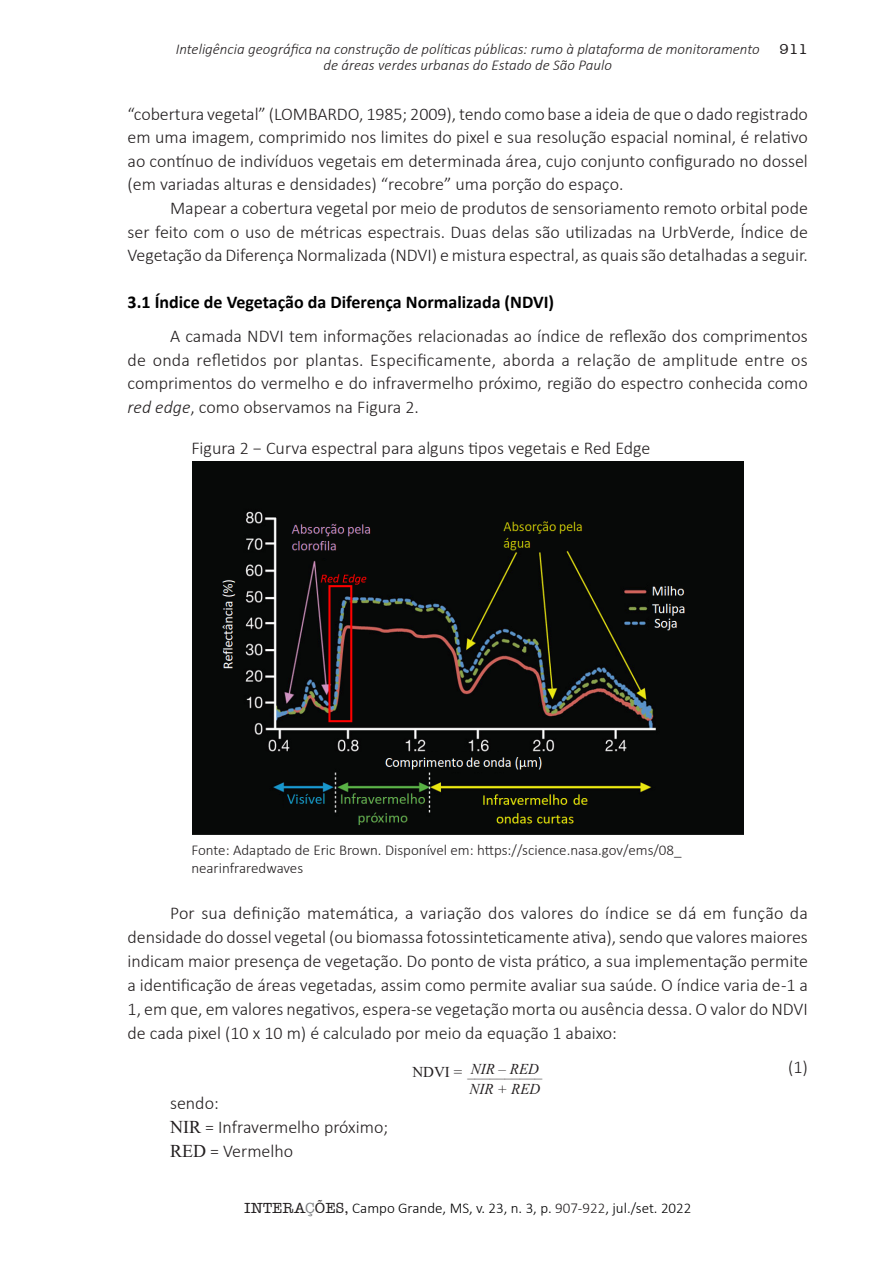
<style>
.page{position:relative;width:893px;height:1263px;background:#fff}
.page>*{position:absolute;margin:0;border:0;box-sizing:border-box;transform-origin:0 0}
.Corpo_do_texto{font:300 18px/23.5px "Calibri";color:#231f20;text-align:justify}
.Tabela_figura{font:300 18px "Calibri";color:#231f20}
.Subtítulo_2{font:700 18px "Calibri";color:#000}
.t1{font:italic 300 15px "Calibri";color:#231f20}
.Legenda{font:300 15px/18px "Calibri";color:#231f20}
.t2{font:300 15px "Calibri";color:#000}
.t3{font:italic 15px "Times New Roman";color:#231f20}
.t4{font:500 15px "Amer Typewriter IT Cby BT";color:#231f20}
.s1{font-style:italic}
.s2{font-style:normal}
.s3{font-family:"Times New Roman";font-weight:400}
.s4{font-family:"Amer Typewriter IT Cby BT";font-weight:500;color:#231f20}
.s5{font-family:"Amer Typewriter IT Cby BT";font-weight:500;color:#808285}
.s6{color:#231f20}
</style>
<div class="page">
<img style="left:192px;top:462px;width:551px;height:373px">
<p class="t1" style="left:176px;top:40px;width:585px">Inteligência geográfica na construção de políticas públicas: rumo à plataforma de monitoramento</p>
<p class="t4" style="left:780px;top:40px;width:30px">911</p>
<p class="t1" style="left:324px;top:56px;width:290px">de áreas verdes urbanas do Estado de São Paulo</p>
<p class="Corpo_do_texto" style="left:128px;top:102px;width:682px">“cobertura vegetal” (LOMBARDO, 1985; 2009), tendo como base a ideia de que o dado registrado em uma imagem, comprimido nos limites do pixel e sua resolução espacial nominal, é relativo ao contínuo de indivíduos vegetais em determinada área, cujo conjunto configurado no dossel (em variadas alturas e densidades) “recobre” uma porção do espaço.</p>
<p class="Corpo_do_texto" style="left:128px;top:196px;width:682px;text-indent:43px">Mapear a cobertura vegetal por meio de produtos de sensoriamento remoto orbital pode ser feito com o uso de métricas espectrais. Duas delas são utilizadas na UrbVerde, Índice de Vegetação da Diferença Normalizada (NDVI) e mistura espectral, as quais são detalhadas a seguir.</p>
<p class="Subtítulo_2" style="left:128px;top:289px;width:428px">3.1 Índice de Vegetação da Diferença Normalizada (NDVI)</p>
<p class="Corpo_do_texto" style="left:128px;top:324px;width:682px;text-indent:43px">A camada NDVI tem informações relacionadas ao índice de reflexão dos comprimentos de onda refletidos por plantas. Especificamente, aborda a relação de amplitude entre os comprimentos do vermelho e do infravermelho próximo, região do espectro conhecida como <span class="s1">red edge</span>, como observamos na Figura 2.</p>
<p class="Tabela_figura" style="left:191px;top:437px;width:461px">Figura 2 − Curva espectral para alguns tipos vegetais e Red Edge</p>
<p class="Legenda" style="left:191px;top:841px;width:492px">Fonte: Adaptado de Eric Brown. Disponível em: https://science.nasa.gov/ems/08_ nearinfraredwaves</p>
<p class="Corpo_do_texto" style="left:128px;top:900px;width:682px;line-height:24px;text-indent:43px">Por sua definição matemática, a variação dos valores do índice se dá em função da densidade do dossel vegetal (ou biomassa fotossinteticamente ativa), sendo que valores maiores indicam maior presença de vegetação. Do ponto de vista prático, a sua implementação permite a identificação de áreas vegetadas, assim como permite avaliar sua saúde. O índice varia de -1 a 1, em que, em valores negativos, espera-se vegetação morta ou ausência dessa. O valor do NDVI de cada pixel (10 x 10 m) é calculado por meio da equação 1 abaixo:</p>
<p class="t3" style="left:412px;top:1060px;width:131px"><span class="s2">NDVI =</span> __________</p>
<p class="Corpo_do_texto" style="left:170px;top:1091px;width:50px">sendo:</p>
<p class="Corpo_do_texto" style="left:170px;top:1115px;width:220px"><span class="s3">NIR</span> = Infravermelho próximo;</p>
<p class="Corpo_do_texto" style="left:170px;top:1139px;width:125px"><span class="s3">RED</span> = Vermelho</p>
<p class="Corpo_do_texto" style="left:788px;top:1054px;width:21px">(1)</p>
<p class="t3" style="left:471px;top:1059px;width:70px">NIR – RED</p>
<p class="t3" style="left:469px;top:1078px;width:72px">NIR + RED</p>
<p class="t2" style="left:244px;top:1198px;width:449px"><span class="s4">INTERA</span><span class="s5">Ç</span><span class="s4">ÕES,</span> Campo Grande, MS, v. 23, n. 3, p. <span class="s6">907-922</span>, jul./set. 2022</p>
</div>
